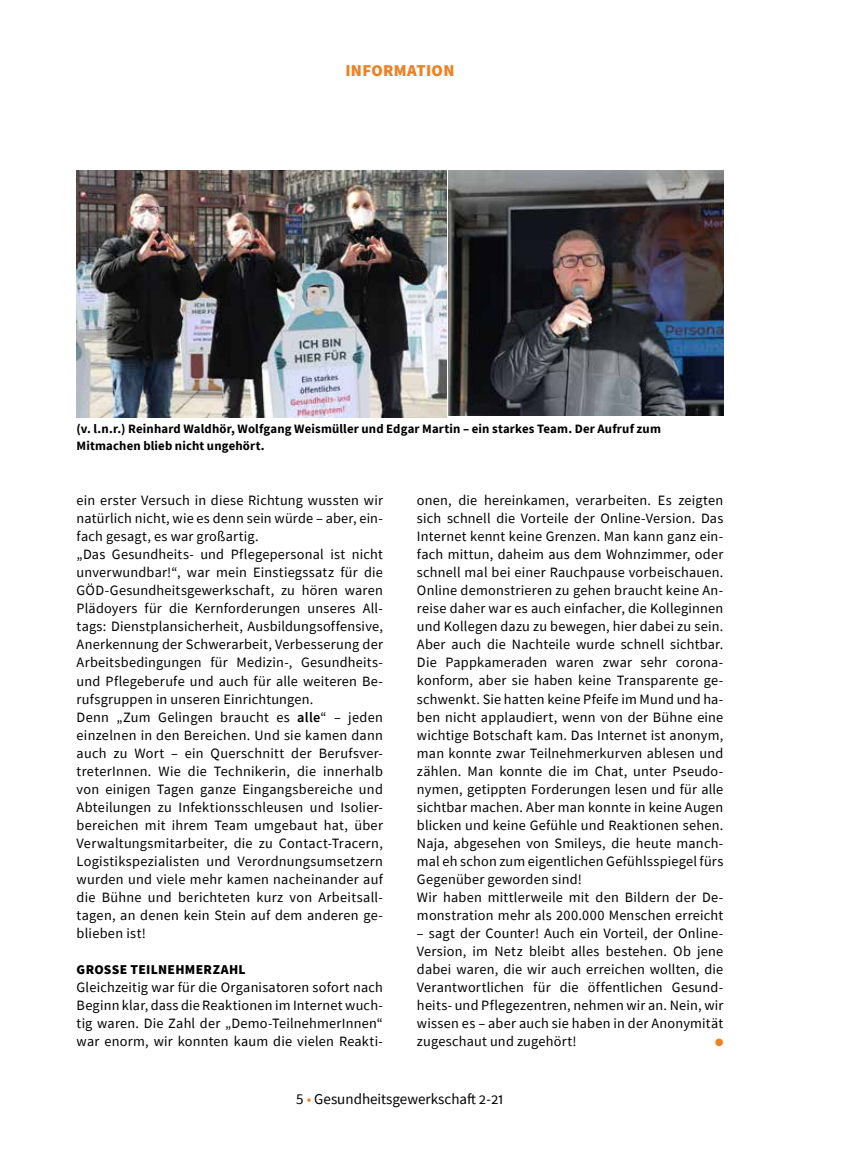
<style>
.page{position:relative;width:851px;height:1149px;background:#fff}
.page>*{position:absolute;margin:0;border:0;box-sizing:border-box;transform-origin:0 0}
.t1{font:900 16.5px "Source Sans Pro";letter-spacing:.02em;color:#f08020}
.t2{font:15px "Source Sans Pro";color:#000}
.t3{font:14.25px/18px "Source Sans Pro";letter-spacing:.015em;color:#000}
.t4{font:900 13.5px "Source Sans Pro";letter-spacing:.025em;color:#000}
.t5{font:700 12.75px/16.5px "Source Sans Pro";letter-spacing:.01em;color:#000}
.t6{font:10.5px "Zapf Dingbats ITC";color:#f08020}
.s1{font-weight:600}
.s2{color:#f08020}
</style>
<div class="page">
<img style="left:77px;top:170px;width:369px;height:247px">
<img style="left:449px;top:170px;width:274px;height:245px">
<p class="t1" style="left:345px;top:59px;width:110px">INFORMATION</p>
<p class="t5" style="left:77px;top:420px;width:585px">(v. l.n.r.) Reinhard Waldhör, Wolfgang Weismüller und Edgar Martin – ein starkes Team. Der Aufruf zum<br>Mitmachen blieb nicht ungehört.</p>
<p class="t3" style="left:77px;top:491px;width:308px">ein erster Versuch in diese Richtung wussten wir natürlich nicht, wie es denn sein würde – aber, ein&shy;fach gesagt, es war großartig.<br>„Das Gesundheits- und Pflegepersonal ist nicht unverwundbar!“, war mein Einstiegssatz für die GÖD-Gesundheitsgewerkschaft, zu hören waren Plädoyers für die Kernforderungen unseres All&shy;tags: Dienstplansicherheit, Ausbildungsoffensive, Anerkennung der Schwerarbeit, Verbesserung der Arbeitsbedingungen für Medizin-, Gesundheits&shy;und Pflegeberufe und auch für alle weiteren Be&shy;rufsgruppen in unseren Einrichtungen.<br>Denn „Zum Gelingen braucht es <span class="s1">alle</span>“ – jeden einzelnen in den Bereichen. Und sie kamen dann auch zu Wort – ein Querschnitt der Berufsver&shy;treterInnen. Wie die Technikerin, die innerhalb von einigen Tagen ganze Eingangsbereiche und Abteilungen zu Infektionsschleusen und Isolier&shy;bereichen mit ihrem Team umgebaut hat, über Verwaltungsmitarbeiter, die zu Contact-Tracern, Logistikspezialisten und Verordnungsumsetzern wurden und viele mehr kamen nacheinander auf die Bühne und berichteten kurz von Arbeitsall&shy;tagen, an denen kein Stein auf dem anderen ge&shy;blieben ist!</p>
<p class="t4" style="left:77px;top:959px;width:171px">GROSSE TEILNEHMERZAHL</p>
<p class="t3" style="left:77px;top:977px;width:308px;text-align:justify">Gleichzeitig war für die Organisatoren sofort nach Beginn klar, dass die Reaktionen im Internet wuch&shy;tig waren. Die Zahl der „Demo-TeilnehmerInnen“ war enorm, wir konnten kaum die vielen Reakti-</p>
<p class="t3" style="left:417px;top:491px;width:308px">onen, die hereinkamen, verarbeiten. Es zeigten sich schnell die Vorteile der Online-Version. Das Internet kennt keine Grenzen. Man kann ganz ein&shy;fach mittun, daheim aus dem Wohnzimmer, oder schnell mal bei einer Rauchpause vorbeischauen.<br>Online demonstrieren zu gehen braucht keine An&shy;reise daher war es auch einfacher, die Kolleginnen und Kollegen dazu zu bewegen, hier dabei zu sein.<br>Aber auch die Nachteile wurde schnell sichtbar.<br>Die Pappkameraden waren zwar sehr corona&shy;konform, aber sie haben keine Transparente ge&shy;schwenkt. Sie hatten keine Pfeife im Mund und ha&shy;ben nicht applaudiert, wenn von der Bühne eine wichtige Botschaft kam. Das Internet ist anonym, man konnte zwar Teilnehmerkurven ablesen und zählen. Man konnte die im Chat, unter Pseudo&shy;nymen, getippten Forderungen lesen und für alle sichtbar machen. Aber man konnte in keine Augen blicken und keine Gefühle und Reaktionen sehen.<br>Naja, abgesehen von Smileys, die heute manch&shy;mal eh schon zum eigentlichen Gefühlsspiegel fürs Gegenüber geworden sind!<br>Wir haben mittlerweile mit den Bildern der De&shy;monstration mehr als 200.000 Menschen erreicht</p>
<p class="t3" style="left:417px;top:923px;width:308px;text-align:justify">– sagt der Counter! Auch ein Vorteil, der Online-Version, im Netz bleibt alles bestehen. Ob jene dabei waren, die wir auch erreichen wollten, die Verantwortlichen für die öffentlichen Gesund&shy;heits- und Pflegezentren, nehmen wir an. Nein, wir wissen es – aber auch sie haben in der Anonymität zugeschaut und zugehört!</p>
<p class="t6" style="left:715px;top:1036px;width:10px">●</p>
<p class="t2" style="left:296px;top:1088px;width:209px">5 <span class="s2">•</span> Gesundheitsgewerkschaft 2-21</p>
</div>
